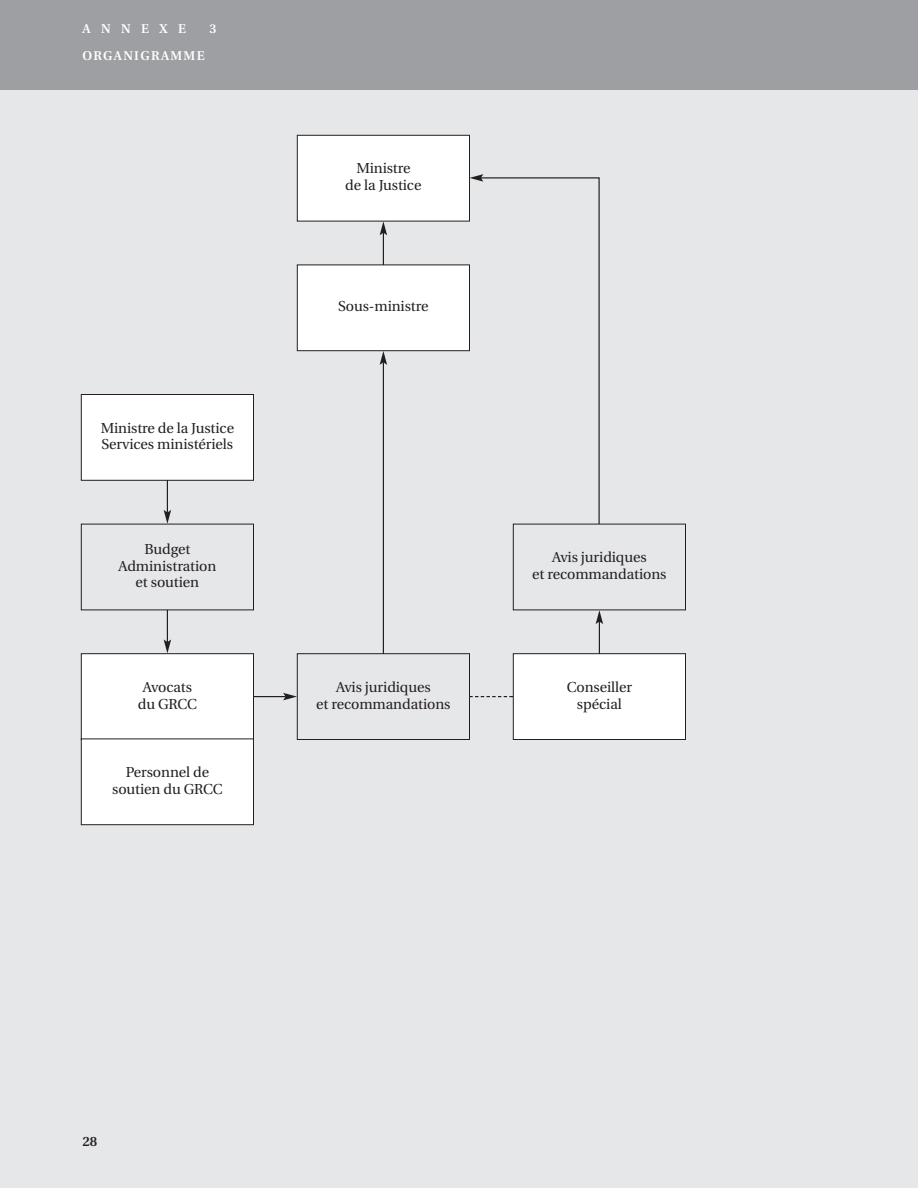
<style>
.page{position:relative;width:918px;height:1188px;background:#e6e7e9}
.page>*{position:absolute;margin:0;border:0;box-sizing:border-box;transform-origin:0 0}
.t1{font:14.4px/16.8px "Utopia";letter-spacing:-.005em;color:#231f20;text-align:center}
.t2{font:600 13.5px "Utopia";color:#231f20}
.t3{font:600 12.75px "Utopia";letter-spacing:.105em;color:#fff}
</style>
<div class="page">
<div style="left:0;top:0;width:918px;height:90px;background:#9d9fa2"></div>
<hr style="left:383px;top:233px;width:1px;height:37px;background:#231f20">
<svg style="left:380px;top:221px;width:7px;height:14px"></svg>
<hr style="left:383px;top:362px;width:1px;height:304px;background:#231f20">
<svg style="left:380px;top:351px;width:7px;height:14px"></svg>
<svg style="left:600px;top:610px;width:3px;height:14px"></svg>
<hr style="left:242px;top:696px;width:44px;height:1px;background:#231f20">
<svg style="left:283px;top:693px;width:14px;height:7px"></svg>
<hr style="left:167px;top:464px;width:1px;height:49px;background:#231f20">
<svg style="left:164px;top:510px;width:7px;height:14px"></svg>
<hr style="left:167px;top:593px;width:1px;height:49px;background:#231f20">
<svg style="left:164px;top:640px;width:7px;height:13px"></svg>
<svg style="left:456px;top:177px;width:144px;height:521px"></svg>
<svg style="left:470px;top:174px;width:13px;height:8px"></svg>
<div style="left:81px;top:394px;width:173px;height:86px;background:#fff"></div>
<div style="left:81px;top:394px;width:173px;height:87px;border:1px solid #231f20"></div>
<div style="left:297px;top:265px;width:173px;height:86px;background:#fff"></div>
<div style="left:297px;top:265px;width:173px;height:86px;border:1px solid #231f20"></div>
<div style="left:297px;top:135px;width:173px;height:86px;background:#fff"></div>
<div style="left:297px;top:135px;width:173px;height:86px;border:1px solid #231f20"></div>
<div style="left:513px;top:654px;width:173px;height:86px;background:#fff"></div>
<div style="left:513px;top:653px;width:173px;height:87px;border:1px solid #231f20"></div>
<div style="left:297px;top:654px;width:173px;height:86px;background:#e6e7e9"></div>
<div style="left:297px;top:653px;width:173px;height:87px;border:1px solid #231f20"></div>
<div style="left:81px;top:654px;width:173px;height:86px;background:#fff"></div>
<div style="left:81px;top:653px;width:173px;height:87px;border:1px solid #231f20"></div>
<div style="left:81px;top:739px;width:173px;height:86px;background:#fff"></div>
<div style="left:81px;top:739px;width:173px;height:86px;border:1px solid #231f20"></div>
<div style="left:81px;top:524px;width:173px;height:86px;background:#e6e7e9"></div>
<div style="left:81px;top:524px;width:173px;height:86px;border:1px solid #231f20"></div>
<div style="left:513px;top:524px;width:173px;height:86px;background:#e6e7e9"></div>
<div style="left:513px;top:524px;width:173px;height:86px;border:1px solid #231f20"></div>
<p class="t3" style="left:82px;top:24px;width:105px">ANNEXE</p>
<p class="t3" style="left:210px;top:24px;width:9px">3</p>
<p class="t3" style="left:82px;top:51px;width:124px">ORGANIGRAMME</p>
<p class="t1" style="left:101px;top:421px;width:135px;text-align:left">Ministre de la Justice<br>Services ministériels</p>
<p class="t1" style="left:345px;top:161px;width:78px">Ministre<br>de la Justice</p>
<p class="t1" style="left:338px;top:299px;width:92px">Sous-ministre</p>
<p class="t1" style="left:119px;top:542px;width:99px">Budget<br>Administration et soutien</p>
<p class="t1" style="left:532px;top:550px;width:136px">Avis juridiques<br>et recommandations</p>
<p class="t1" style="left:138px;top:680px;width:61px">Avocats du GRCC</p>
<p class="t1" style="left:112px;top:765px;width:112px">Personnel de soutien du GRCC</p>
<p class="t1" style="left:316px;top:680px;width:136px">Avis juridiques<br>et recommandations</p>
<p class="t1" style="left:567px;top:680px;width:67px">Conseiller spécial</p>
<p class="t2" style="left:82px;top:1135px;width:16px">28</p>
</div>
